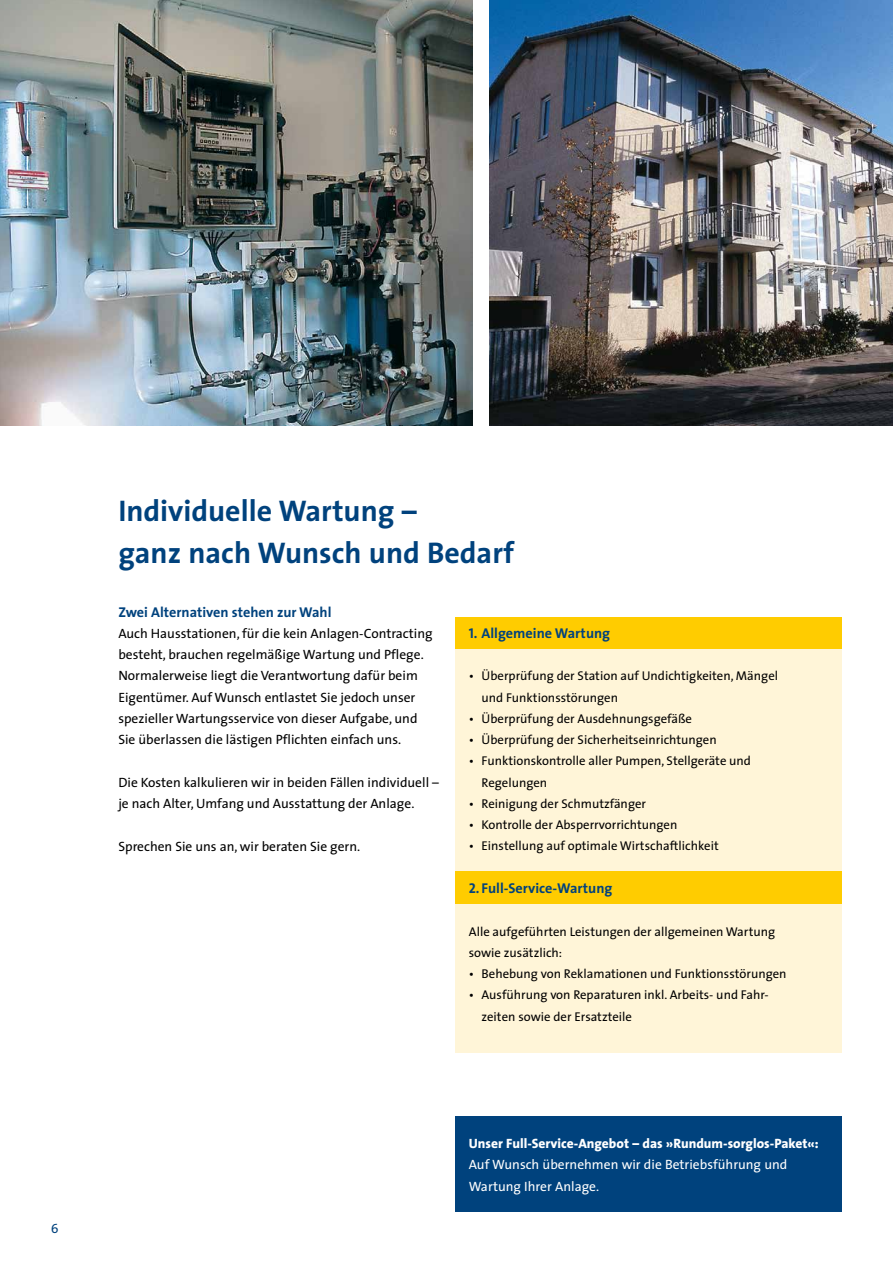
<style>
.page{position:relative;width:893px;height:1263px;background:#fff}
.page>*{position:absolute;margin:0;border:0;box-sizing:border-box;transform-origin:0 0}
.t1{font:700 30px/42.5px "The Sans";color:#00427d}
.t2{font:700 14.25px "The Sans";color:#00427d}
.t3{font:13.5px/21.3px "The Sans";color:#000}
.t4{font:13.5px/21.3px "The Sans";color:#fff}
.t5{font:800 13.5px "The Sans";color:#fff}
.t6{font:13.5px "The Sans Expert";color:#00427d}
.t7{font:12.75px/21.3px "The Sans";color:#000}
.s1{font-family:"The Sans Bold Caps";font-weight:400}
</style>
<div class="page">
<div style="left:455px;top:1116px;width:387px;height:96px;background:#00427d"></div>
<img style="left:489px;top:0;width:404px;height:425px">
<img style="left:0;top:0;width:472px;height:425px">
<div style="left:455px;top:648px;width:387px;height:404px;background:#fff5d8"></div>
<div style="left:455px;top:617px;width:387px;height:31px;background:#fc0"></div>
<div style="left:455px;top:872px;width:387px;height:32px;background:#fc0"></div>
<p class="t6" style="left:51px;top:1217px;width:9px">6</p>
<h1 class="t1" style="left:118px;top:489px;width:397px">Individuelle Wartung –<br>ganz nach Wunsch und Bedarf</h1>
<p class="t2" style="left:118px;top:600px;width:215px">Zwei Alternativen stehen zur Wahl</p>
<p class="t3" style="left:118px;top:622px;width:316px">Auch Hausstationen, für die kein Anlagen-Contracting besteht, brauchen regelmäßige Wartung und Pflege.<br>Normalerweise liegt die Verantwortung dafür beim Eigentümer. Auf Wunsch entlastet Sie jedoch unser spezieller Wartungsservice von dieser Aufgabe, und Sie überlassen die lästigen Pflichten einfach uns.</p>
<p class="t3" style="left:118px;top:771px;width:322px">Die Kosten kalkulieren wir in beiden Fällen individuell – je nach Alter, Umfang und Ausstattung der Anlage.</p>
<p class="t3" style="left:118px;top:835px;width:243px">Sprechen Sie uns an, wir beraten Sie gern.</p>
<p class="t2" style="left:469px;top:621px;width:143px"><span class="s1">1.</span> Allgemeine Wartung</p>
<p class="t7" style="left:482px;top:665px;width:298px;text-indent:-13px">• Überprüfung der Station auf Undichtigkeiten, Mängel und Funktionsstörungen</p>
<p class="t7" style="left:469px;top:707px;width:225px">• Überprüfung der Ausdehnungsgefäße</p>
<p class="t7" style="left:469px;top:729px;width:249px">• Überprüfung der Sicherheitseinrichtungen</p>
<p class="t7" style="left:482px;top:750px;width:271px;text-indent:-13px">• Funktionskontrolle aller Pumpen, Stellgeräte und<br>Regelungen</p>
<p class="t7" style="left:469px;top:793px;width:179px">• Reinigung der Schmutzfänger</p>
<p class="t7" style="left:469px;top:814px;width:210px">• Kontrolle der Absperrvorrichtungen</p>
<p class="t7" style="left:469px;top:835px;width:251px">• Einstellung auf optimale Wirtschaftlichkeit</p>
<p class="t2" style="left:469px;top:876px;width:145px"><span class="s1">2.</span> Full-Service-Wartung</p>
<p class="t7" style="left:469px;top:920px;width:308px">Alle aufgeführten Leistungen der allgemeinen Wartung sowie zusätzlich:</p>
<p class="t7" style="left:469px;top:963px;width:319px">• Behebung von Reklamationen und Funktionsstörungen</p>
<p class="t7" style="left:482px;top:984px;width:289px;text-indent:-13px">• Ausführung von Reparaturen inkl. Arbeits- und Fahr&shy;zeiten sowie der Ersatzteile</p>
<p class="t5" style="left:469px;top:1132px;width:351px">Unser Full-Service-Angebot – das »Rundum-sorglos-Paket«:</p>
<p class="t4" style="left:469px;top:1154px;width:320px">Auf Wunsch übernehmen wir die Betriebsführung und<br>Wartung Ihrer Anlage.</p>
</div>
